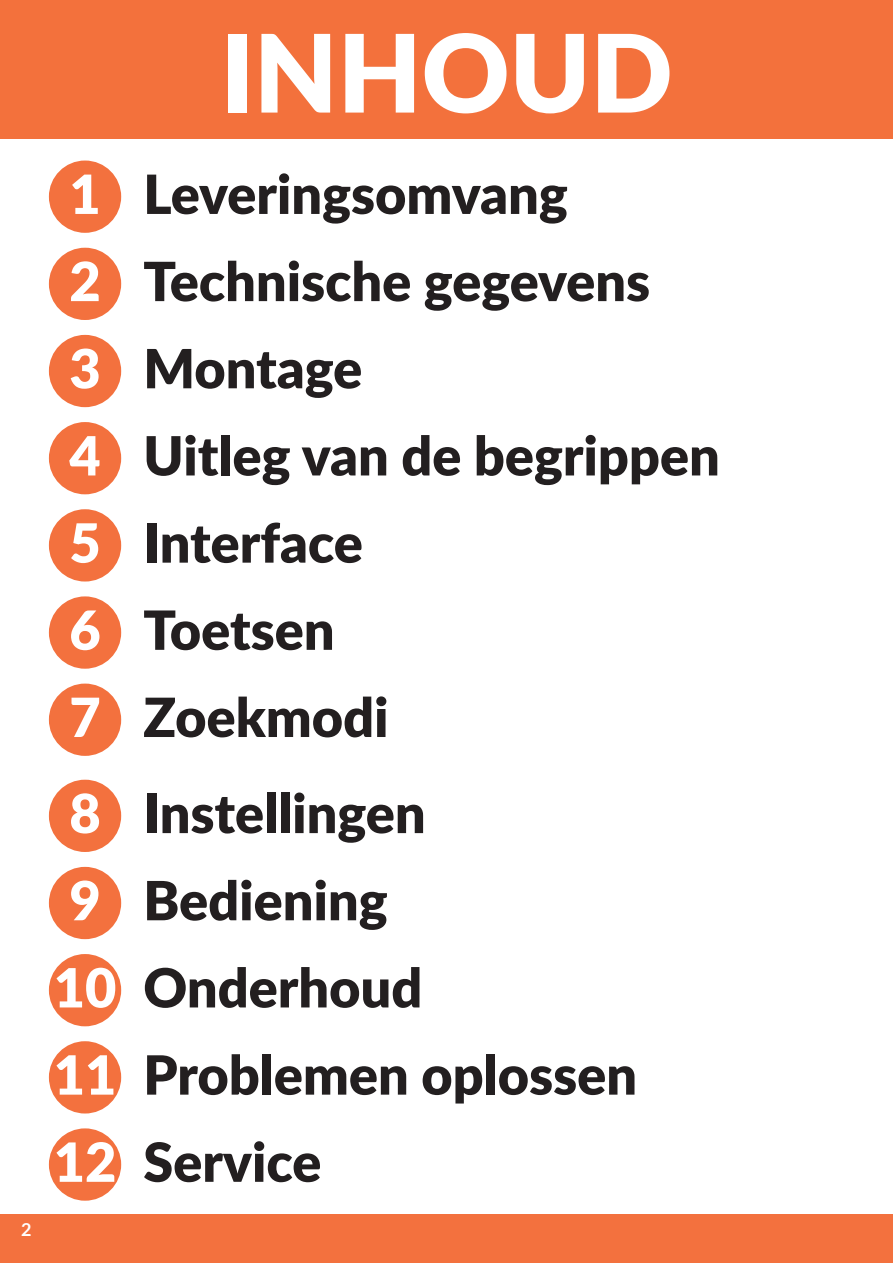
<style>
.page{position:relative;width:893px;height:1263px;background:#fff}
.page>*{position:absolute;margin:0;border:0;box-sizing:border-box;transform-origin:0 0}
.t1{font:900 108px "Lato";color:#fff}
.t2{font:900 54px "Lato";color:#231f20}
.t3{font:900 54px "Lato";color:#fff}
.t4{font:700 18px "Lato";color:#fff}
</style>
<div class="page">
<div style="left:1px;top:1215px;width:892px;height:48px;background:#f3713e"></div>
<div style="left:0;top:0;width:893px;height:138px;background:#f3713c"></div>
<div style="left:49px;top:161px;width:72px;height:72px;background:#f3713e;border-radius:50%"></div>
<div style="left:49px;top:248px;width:72px;height:72px;background:#f3713e;border-radius:50%"></div>
<div style="left:49px;top:335px;width:72px;height:72px;background:#f3713e;border-radius:50%"></div>
<div style="left:49px;top:422px;width:72px;height:72px;background:#f3713e;border-radius:50%"></div>
<div style="left:49px;top:509px;width:72px;height:72px;background:#f3713e;border-radius:50%"></div>
<div style="left:49px;top:596px;width:72px;height:73px;background:#f3713e;border-radius:50%"></div>
<div style="left:49px;top:684px;width:72px;height:72px;background:#f3713e;border-radius:50%"></div>
<div style="left:49px;top:780px;width:72px;height:72px;background:#f3713e;border-radius:50%"></div>
<div style="left:49px;top:867px;width:72px;height:72px;background:#f3713e;border-radius:50%"></div>
<div style="left:49px;top:954px;width:72px;height:72px;background:#f3713e;border-radius:50%"></div>
<div style="left:49px;top:1041px;width:72px;height:72px;background:#f3713e;border-radius:50%"></div>
<div style="left:49px;top:1128px;width:72px;height:73px;background:#f3713e;border-radius:50%"></div>
<p class="t4" style="left:21px;top:1216px;width:12px">2</p>
<p class="t3" style="left:69px;top:154px;width:33px">1</p>
<p class="t3" style="left:69px;top:241px;width:33px">2</p>
<p class="t3" style="left:69px;top:328px;width:33px">3</p>
<p class="t3" style="left:69px;top:415px;width:33px">4</p>
<p class="t3" style="left:69px;top:502px;width:33px">5</p>
<p class="t3" style="left:69px;top:589px;width:33px">6</p>
<p class="t3" style="left:69px;top:677px;width:33px">7</p>
<p class="t3" style="left:69px;top:773px;width:33px">8</p>
<p class="t3" style="left:69px;top:860px;width:33px">9</p>
<p class="t1" style="left:220px;top:-8px;width:454px">INHOUD</p>
<p class="t2" style="left:143px;top:154px;width:426px">Leveringsomvang</p>
<p class="t2" style="left:143px;top:241px;width:508px">Technische gegevens</p>
<p class="t2" style="left:143px;top:328px;width:220px">Montage</p>
<p class="t2" style="left:143px;top:415px;width:578px">Uitleg van de begrippen</p>
<p class="t2" style="left:143px;top:502px;width:221px">Interface</p>
<p class="t2" style="left:143px;top:589px;width:193px">Toetsen</p>
<p class="t2" style="left:143px;top:677px;width:247px">Zoekmodi</p>
<p class="t2" style="left:143px;top:773px;width:284px">Instellingen</p>
<p class="t2" style="left:143px;top:860px;width:246px">Bediening</p>
<p class="t3" style="left:54px;top:947px;width:64px">10</p>
<p class="t2" style="left:143px;top:947px;width:280px">Onderhoud</p>
<p class="t3" style="left:54px;top:1034px;width:64px">11</p>
<p class="t2" style="left:143px;top:1034px;width:495px">Problemen oplossen</p>
<p class="t3" style="left:54px;top:1121px;width:64px">12</p>
<p class="t2" style="left:143px;top:1121px;width:180px">Service</p>
</div>
